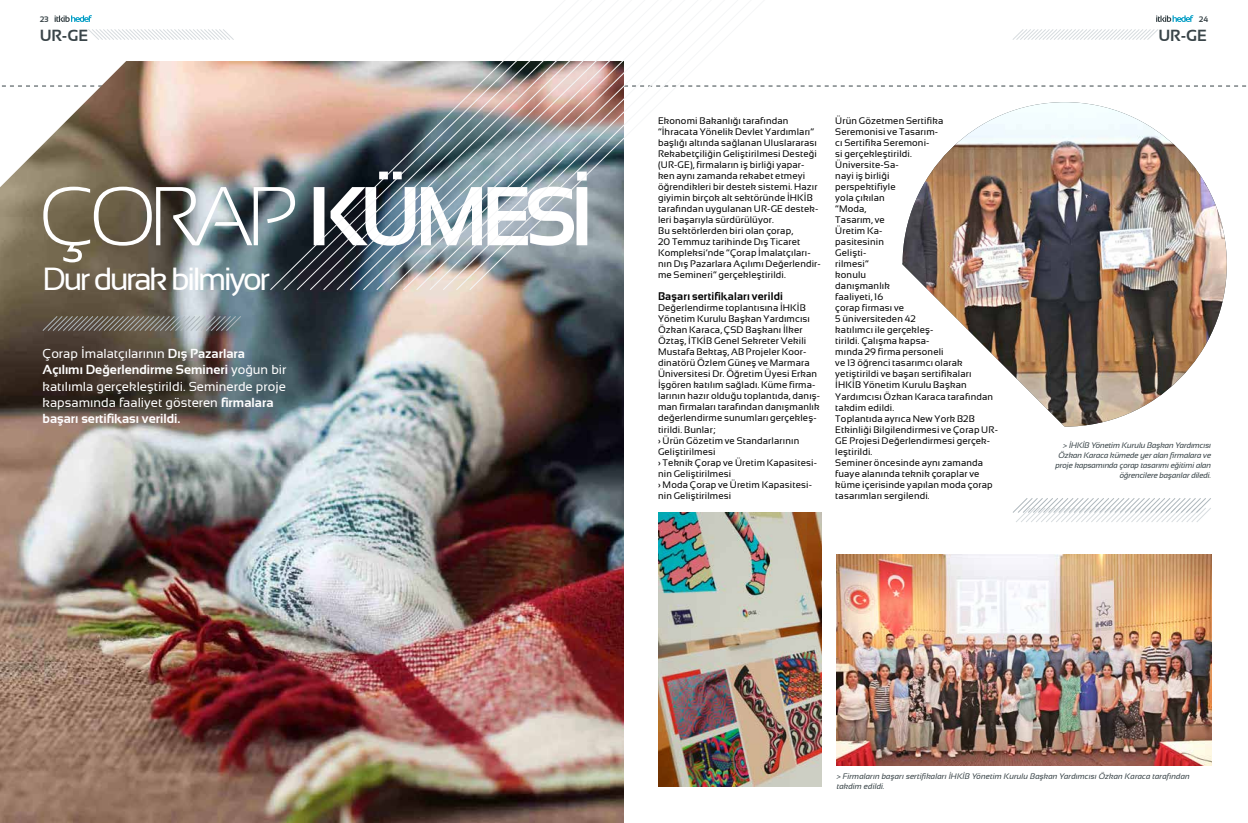
<style>
.page{position:relative;width:1248px;height:823px;background:#fff}
.page>*{position:absolute;margin:0;border:0;box-sizing:border-box;transform-origin:0 0}
.t1{font:700 83.2px "Sansation";letter-spacing:-.08em;color:#fff}
.t2{font:32px "Sansation";letter-spacing:-.08em;color:#fff}
.t3{font:700 16px "Sansation";color:#394448}
.t4{font:13px/16px "Sansation";color:#fff}
.t5{font:700 11px "Sansation";letter-spacing:.015em;color:#000}
.t6{font:9.5px/11px "Sansation";letter-spacing:.015em;color:#000}
.t7{font:italic 8px/10px "Sansation";letter-spacing:-.02em;color:#394448;text-align:right}
.t8{font:italic 8px/10px "Sansation";color:#394448}
.t9{font:700 8px "Sansation";color:#394448}
.s1{font-weight:300}
.s2{font-weight:700}
</style>
<div class="page">
<svg style="left:1012px;top:29px;width:146px;height:11px"></svg>
<svg style="left:1156px;top:15px;width:37px;height:7px"></svg>
<svg style="left:812px;top:86px;width:435px;height:1px"></svg>
<svg style="left:88px;top:29px;width:146px;height:11px"></svg>
<svg style="left:55px;top:15px;width:37px;height:7px"></svg>
<img style="left:658px;top:512px;width:163px;height:273px">
<img style="left:0;top:61px;width:624px;height:761px">
<svg style="left:269px;top:61px;width:13px;height:230px;background:#827a76"></svg>
<svg style="left:282px;top:61px;width:27px;height:230px;background:#877b77"></svg>
<svg style="left:309px;top:61px;width:53px;height:230px;background:#6e6563"></svg>
<img style="left:362px;top:61px;width:106px;height:230px">
<svg style="left:468px;top:61px;width:344px;height:230px"></svg>
<svg style="left:41px;top:315px;width:201px;height:17px;background:#797772"></svg>
<svg style="left:1012px;top:498px;width:199px;height:24px"></svg>
<img style="left:836px;top:554px;width:375px;height:210px">
<img style="left:902px;top:102px;width:324px;height:324px">
<p class="t9" style="left:40px;top:15px;width:10px">23</p>
<h3 class="t3" style="left:40px;top:26px;width:50px">UR-GE</h3>
<p class="t1" style="left:39px;top:170px;width:556px"><span class="s1">ÇORAP</span> KÜMESİ</p>
<p class="t2" style="left:43px;top:261px;width:229px">Dur durak bilmiyor</p>
<p class="t4" style="left:43px;top:346px;width:245px">Çorap İmalatçılarının <span class="s2">Dış Pazarlara Açılımı Değerlendirme Semineri</span> yoğun bir katılımla gerçekleştirildi. Seminerde proje kapsamında faaliyet gösteren <span class="s2">firmalara başarı sertifikası verildi.</span></p>
<p class="t6" style="left:658px;top:115px;width:164px">Ekonomi Bakanlığı tarafından “İhracata Yönelik Devlet Yardımları” başlığı altında sağlanan Uluslararası Rekabetçiliğin Geliştirilmesi Desteği (UR-GE), firmaların iş birliği yapar&shy;ken aynı zamanda rekabet etmeyi öğrendikleri bir destek sistemi. Hazır giyimin birçok alt sektöründe İHKİB tarafından uygulanan UR-GE destek&shy;leri başarıyla sürdürülüyor.<br>Bu sektörlerden biri olan çorap,<br>20 Temmuz tarihinde Dış Ticaret Kompleksi’nde “Çorap İmalatçıları&shy;nın Dış Pazarlara Açılımı Değerlendir&shy;me Semineri” gerçekleştirildi.</p>
<p class="t5" style="left:658px;top:290px;width:126px">Başarı sertifikaları verildi</p>
<p class="t6" style="left:658px;top:302px;width:164px">Değerlendirme toplantısına İHKİB<br>Yönetim Kurulu Başkan Yardımcısı<br>Özkan Karaca, ÇSD Başkanı İlker<br>Öztaş, İTKİB Genel Sekreter Vekili<br>Mustafa Bektaş, AB Projeler Koor&shy;dinatörü Özlem Güneş ve Marmara<br>Üniversitesi Dr. Öğretim Üyesi Erkan<br>İşgören katılım sağladı. Küme firma&shy;larının hazır olduğu toplantıda, danış&shy;man firmaları tarafından danışmanlık değerlendirme sunumları gerçekleş&shy;tirildi. Bunlar;<br>› Ürün Gözetim ve Standarlarının<br>Geliştirilmesi<br>› Teknik Çorap ve Üretim Kapasitesi&shy;nin Geliştirilmesi<br>› Moda Çorap ve Üretim Kapasitesi&shy;nin Geliştirilmesi</p>
<p class="t6" style="left:835px;top:115px;width:164px">Ürün Gözetmen Sertifika<br>Seremonisi ve Tasarım-<br>cı Sertifika Seremoni-<br>si gerçekleştirildi.<br>Üniversite-Sa-<br>nayi iş birliği<br>perspektifiyle<br>yola çıkılan<br>“Moda,<br>Tasarım, ve<br>Üretim Ka-<br>pasitesinin<br>Gelişti-<br>rilmesi”<br>konulu<br>danışmanlık<br>faaliyeti, 16<br>çorap firması ve<br>5 üniversiteden 42<br>katılımcı ile gerçekleş-<br>tirildi. Çalışma kapsa-<br>mında 29 firma personeli<br>ve 13 öğrenci tasarımcı olarak yetiştirildi ve başarı sertifikaları<br>İHKİB Yönetim Kurulu Başkan<br>Yardımcısı Özkan Karaca tarafından takdim edildi.<br>Toplantıda ayrıca New York B2B<br>Etkinliği Bilgilendirmesi ve Çorap UR-<br>GE Projesi Değerlendirmesi gerçek&shy;leştirildi.<br>Seminer öncesinde aynı zamanda fuaye alanında teknik çoraplar ve küme içerisinde yapılan moda çorap tasarımları sergilendi.</p>
<p class="t9" style="left:1198px;top:15px;width:11px">24</p>
<h3 class="t3" style="left:1158px;top:26px;width:50px">UR-GE</h3>
<p class="t7" style="left:1055px;top:440px;width:157px">&gt; İHKİB Yönetim Kurulu Başkan Yardımcısı Özkan Karaca kümede yer alan firmalara ve proje kapsamında çorap tasarımı eğitimi alan öğrencilere başarılar diledi.</p>
<p class="t8" style="left:836px;top:770px;width:354px">&gt; Firmaların başarı sertifikaları İHKİB Yönetim Kurulu Başkan Yardımcısı Özkan Karaca tarafından takdim edildi.</p>
</div>
